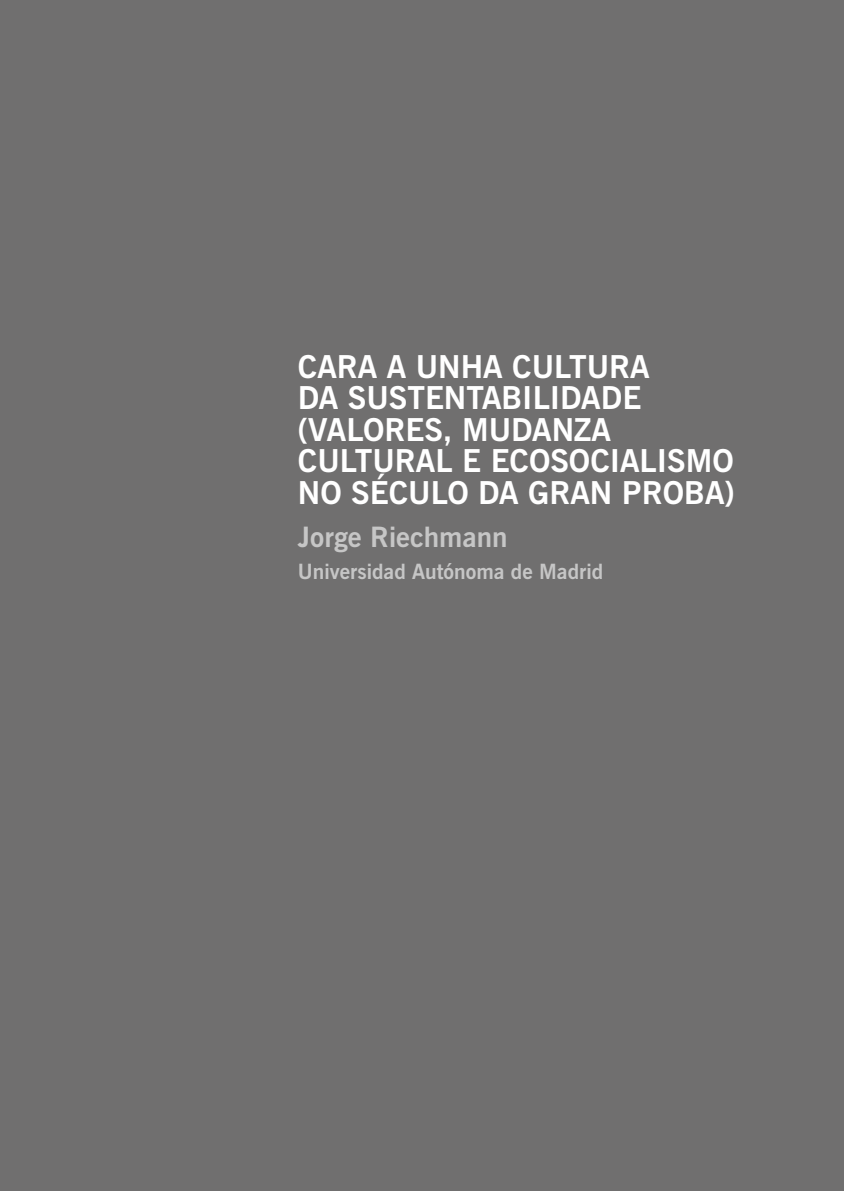
<style>
.page{position:relative;width:844px;height:1191px;background:#fff}
.page>*{position:absolute;margin:0;border:0;box-sizing:border-box;transform-origin:0 0}
.t1{font:700 31.5px/31.5px "News Gothic BT";color:#fff}
.t2{font:700 28px "News Gothic BT";color:#c6c6c6}
.t3{font:700 21px "News Gothic BT";color:#c6c6c6}
</style>
<div class="page">
<div style="left:0;top:0;width:843px;height:1191px;background:#706f6f"></div>
<p class="t1" style="left:298px;top:350px;width:438px">CARA A UNHA CULTURA<br>DA SUSTENTABILIDADE (VALORES, MUDANZA<br>CULTURAL E ECOSOCIALISMO<br>NO SÉCULO DA GRAN PROBA)</p>
<p class="t2" style="left:298px;top:520px;width:211px">Jorge Riechmann</p>
<p class="t3" style="left:298px;top:558px;width:307px">Universidad Autónoma de Madrid</p>
</div>
